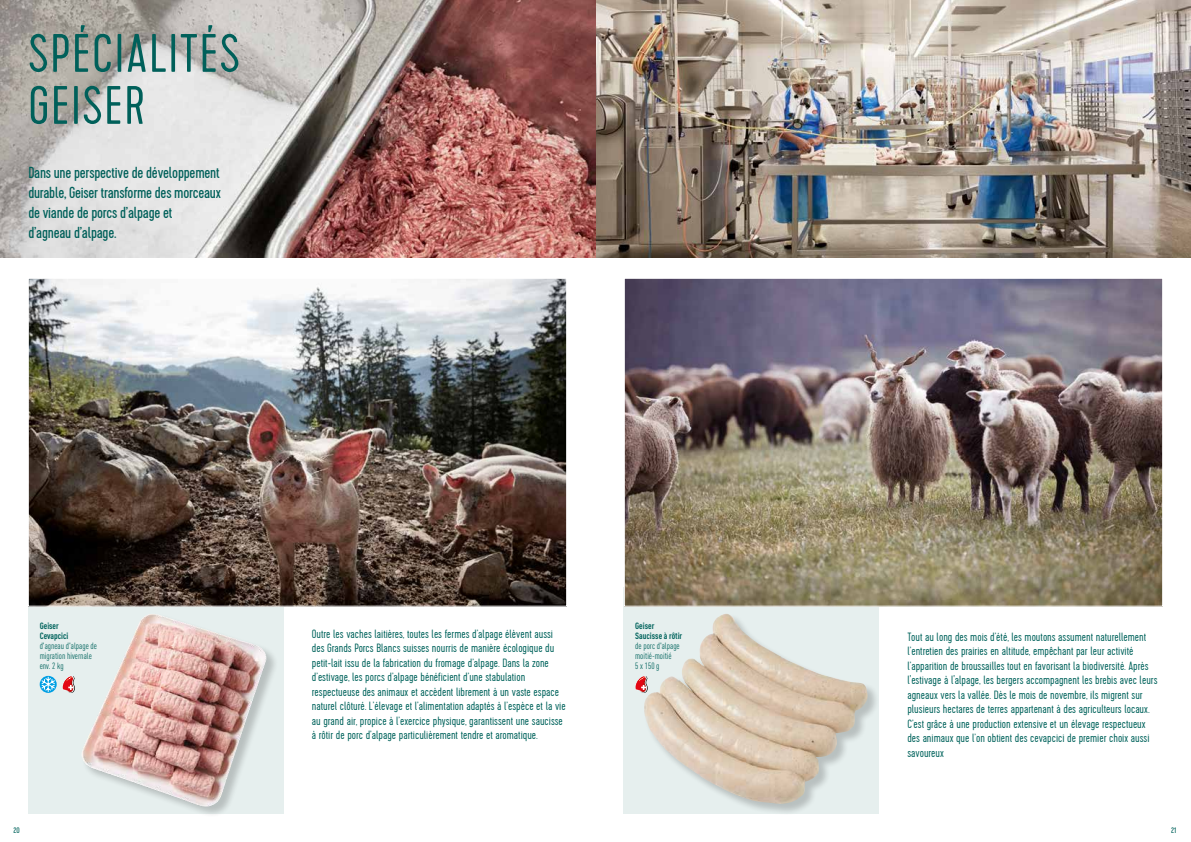
<style>
.page{position:relative;width:1191px;height:842px;background:#fff}
.page>*{position:absolute;margin:0;border:0;box-sizing:border-box;transform-origin:0 0}
.t1{font:300 54px/52px "Cervo";letter-spacing:.03em;color:#00605a}
.t2{font:16px/20px "Cervo";letter-spacing:-.015em;color:#00605a}
.t3{font:300 12px/14.5px "Cervo";color:#00635c}
.t4{font:condensed 9px/10px "DINOT";color:#00635c}
.t5{font:700 condensed 9px/10px "DINOT";color:#00635c}
.t6{font:8px "Cervo";color:#00635c}
</style>
<div class="page">
<div style="left:28px;top:587px;width:255px;height:227px;background:#e6efee"></div>
<svg style="left:624px;top:587px;width:255px;height:227px;background:#e2eae7"></svg>
<div style="left:81px;top:613px;width:197px;height:205px;background:#000;opacity:.2"></div>
<img style="left:81px;top:614px;width:186px;height:193px">
<svg style="left:40px;top:676px;width:17px;height:17px"></svg>
<svg style="left:41px;top:676px;width:14px;height:16px"></svg>
<svg style="left:62px;top:676px;width:13px;height:17px"></svg>
<div style="left:643px;top:614px;width:236px;height:202px;background:#000;opacity:.2"></div>
<img style="left:644px;top:614px;width:224px;height:190px">
<svg style="left:635px;top:676px;width:12px;height:17px"></svg>
<img style="left:595px;top:0;width:596px;height:258px">
<img style="left:0;top:0;width:595px;height:258px">
<img style="left:626px;top:280px;width:535px;height:325px">
<img style="left:30px;top:280px;width:535px;height:325px">
<h1 class="t1" style="left:28px;top:29px;width:213px">SPÉCIALITÉS<br>GEISER</h1>
<h2 class="t2" style="left:28px;top:163px;width:194px">Dans une perspective de développement durable, Geiser transforme des morceaux de viande de porcs d’alpage et<br>d’agneau d’alpage.</h2>
<p class="t5" style="left:40px;top:620px;width:30px">Geiser<br>Cevapcici</p>
<p class="t4" style="left:40px;top:641px;width:59px">d'agneau d'alpage de migration hivernale env. 2 kg</p>
<p class="t3" style="left:312px;top:627px;width:255px">Outre les vaches laitières, toutes les fermes d’alpage élèvent aussi des Grands Porcs Blancs suisses nourris de manière écologique du petit-lait issu de la fabrication du fromage d’alpage. Dans la zone d’estivage, les porcs d’alpage bénéficient d’une stabulation respectueuse des animaux et accèdent librement à un vaste espace naturel clôturé. L’élevage et l’alimentation adaptés à l’espèce et la vie au grand air, propice à l’exercice physique, garantissent une saucisse à rôtir de porc d’alpage particulièrement tendre et aromatique.</p>
<p class="t5" style="left:635px;top:620px;width:49px">Geiser<br>Saucisse à rôtir</p>
<p class="t4" style="left:635px;top:641px;width:46px">de porc d'alpage moitié-moitié<br>5 x 150 g</p>
<p class="t3" style="left:907px;top:630px;width:252px">Tout au long des mois d’été, les moutons assument naturellement l’entretien des prairies en altitude, empêchant par leur activité l’apparition de broussailles tout en favorisant la biodiversité. Après l'estivage à l'alpage, les bergers accompagnent les brebis avec leurs agneaux vers la vallée. Dès le mois de novembre, ils migrent sur plusieurs hectares de terres appartenant à des agriculteurs locaux.<br>C’est grâce à une production extensive et un élevage respectueux des animaux que l’on obtient des cevapcici de premier choix aussi savoureux</p>
<p class="t6" style="left:13px;top:826px;width:8px">20</p>
<p class="t6" style="left:1171px;top:826px;width:7px">21</p>
</div>
